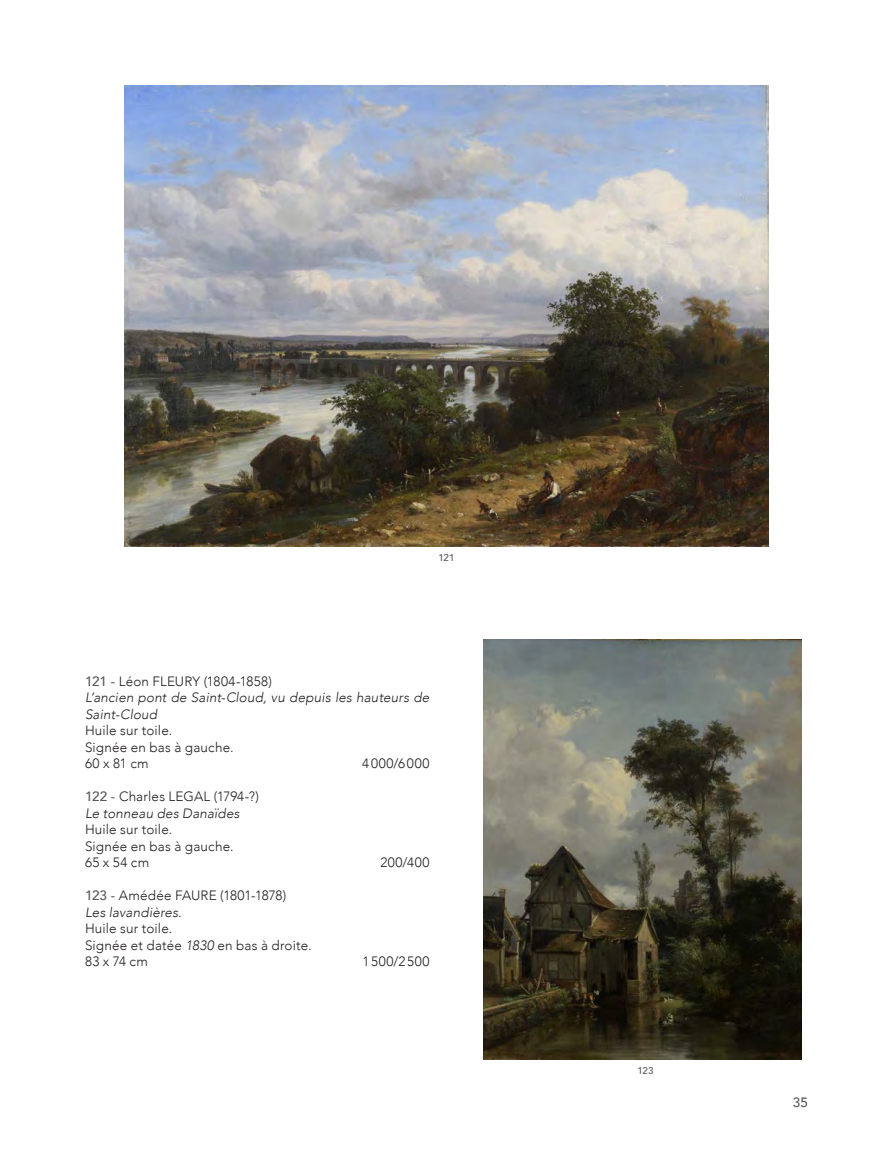
<style>
.page{position:relative;width:893px;height:1149px;background:#fff}
.page>*{position:absolute;margin:0;border:0;box-sizing:border-box;transform-origin:0 0}
.FICHE{font:300 13.5px "Avenir";letter-spacing:.015em;color:#231f20}
.Titre_oeuvre{font:italic 300 13.5px/16.5px "Avenir";letter-spacing:.015em;color:#231f20}
.FICHE-2{font:300 13.5px "Avenir";letter-spacing:.055em;color:#231f20}
.t1{font:500 13.5px "Avenir";color:#57585a}
.t2{font:500 9.75px "Avenir";letter-spacing:-.01em;color:#57585a}
.s1{font-weight:500;color:#57585a}
.s2{font-style:italic}
</style>
<div class="page">
<img style="left:125px;top:85px;width:643px;height:461px">
<img style="left:483px;top:639px;width:318px;height:420px">
<p class="t2" style="left:438px;top:548px;width:18px">121</p>
<p class="FICHE" style="left:85px;top:672px;width:188px"><span class="s1">121 -</span> Léon FLEURY (1804-1858)</p>
<p class="Titre_oeuvre" style="left:85px;top:689px;width:346px">L’ancien pont de Saint-Cloud, vu depuis les hauteurs de<br>Saint-Cloud</p>
<p class="FICHE" style="left:85px;top:722px;width:89px">Huile sur toile.</p>
<p class="FICHE" style="left:85px;top:738px;width:150px">Signée en bas à gauche.</p>
<p class="FICHE" style="left:85px;top:755px;width:65px">60 x 81 cm</p>
<p class="FICHE-2" style="left:362px;top:755px;width:69px">4000/6000</p>
<p class="FICHE" style="left:85px;top:788px;width:175px"><span class="s1">122 -</span> Charles LEGAL (1794-?)</p>
<p class="Titre_oeuvre" style="left:85px;top:804px;width:156px">Le tonneau des Danaïdes</p>
<p class="FICHE" style="left:85px;top:821px;width:89px">Huile sur toile.</p>
<p class="FICHE" style="left:85px;top:837px;width:150px">Signée en bas à gauche.</p>
<p class="FICHE" style="left:85px;top:854px;width:66px">65 x 54 cm</p>
<p class="FICHE" style="left:380px;top:854px;width:50px">200/400</p>
<p class="FICHE" style="left:85px;top:887px;width:203px"><span class="s1">123 -</span> Amédée FAURE (1801-1878)</p>
<p class="Titre_oeuvre" style="left:85px;top:903px;width:98px">Les lavandières.</p>
<p class="FICHE" style="left:85px;top:920px;width:89px">Huile sur toile.</p>
<p class="FICHE" style="left:85px;top:936px;width:228px">Signée et datée <span class="s2">1830</span> en bas à droite.</p>
<p class="FICHE" style="left:85px;top:953px;width:64px">83 x 74 cm</p>
<p class="FICHE-2" style="left:363px;top:953px;width:68px">1500/2500</p>
<p class="t2" style="left:637px;top:1061px;width:18px">123</p>
<p class="t1" style="left:793px;top:1090px;width:17px">35</p>
</div>
